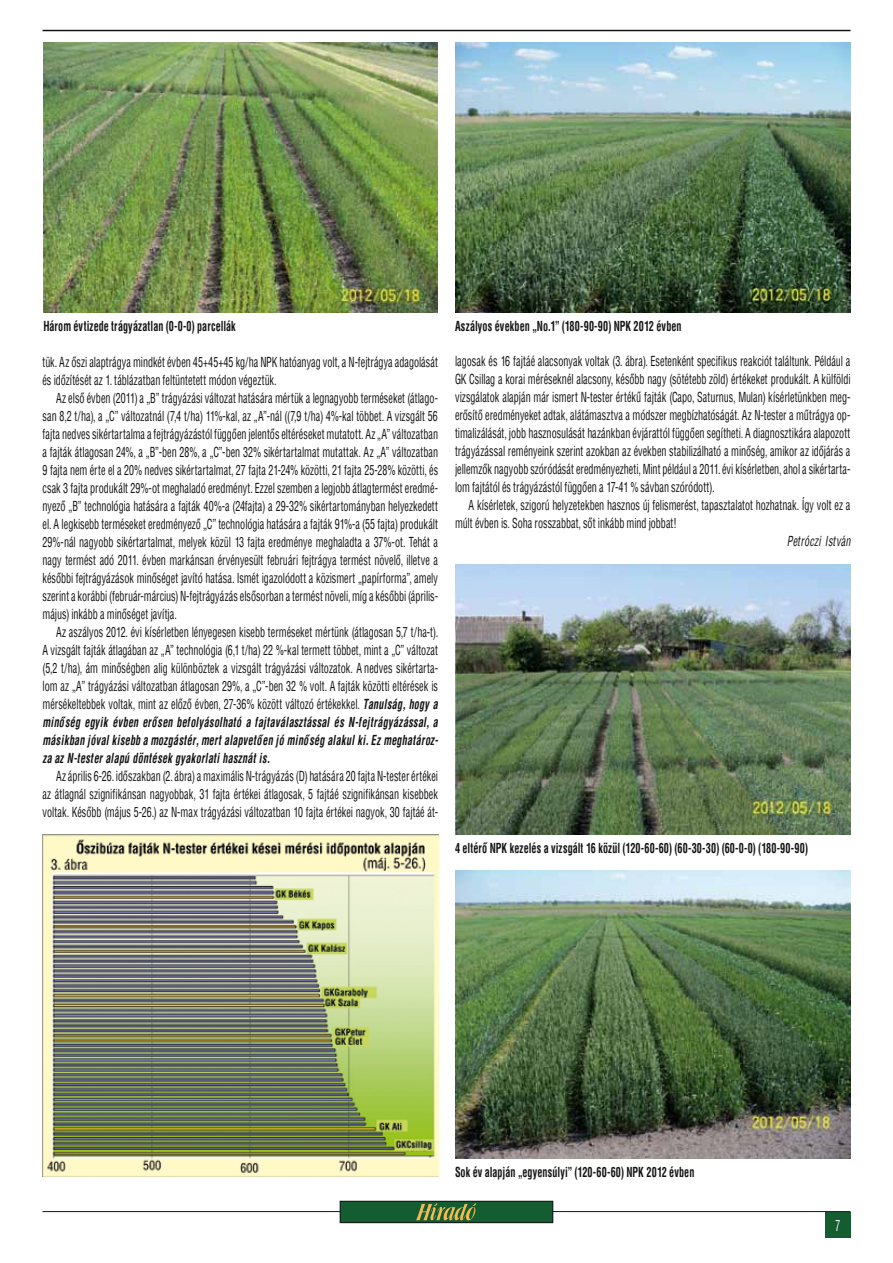
<style>
.page{position:relative;width:893px;height:1263px;background:#fff}
.page>*{position:absolute;margin:0;border:0;box-sizing:border-box;transform-origin:0 0}
.t1{font:condensed 15px "Switzerland HUN";color:#fff;scale:.85 1}
.t2{font:condensed 13.5px/18px "Switzerland HUN";letter-spacing:.015em;color:#121212;text-align:justify}
.t3{font:700 condensed 13.5px "Switzerland HUN";letter-spacing:.015em;color:#121212}
.t4{font:italic condensed 13.5px "Switzerland HUN";letter-spacing:-.005em;color:#121212}
.s1{font-weight:700;font-style:italic}
</style>
<div class="page">
<div style="left:825px;top:1212px;width:25px;height:25px;background:#135d31"></div>
<hr style="left:43px;top:30px;width:807px;height:1px;background:#121212">
<hr style="left:43px;top:1211px;width:807px;height:1px;background:#121212">
<div style="left:340px;top:1201px;width:213px;height:22px;background:#135d31"></div>
<svg style="left:416px;top:1203px;width:60px;height:17px"></svg>
<div style="left:340px;top:1201px;width:213px;height:22px;border:1px solid #121212"></div>
<img style="left:43px;top:43px;width:395px;height:270px">
<img style="left:455px;top:43px;width:395px;height:270px">
<img style="left:455px;top:565px;width:395px;height:270px">
<img style="left:455px;top:871px;width:395px;height:288px">
<img style="left:42px;top:835px;width:396px;height:342px">
<p class="t3" style="left:43px;top:317px;width:194px">Három évtizede trágyázatlan (0-0-0) parcellák</p>
<p class="t3" style="left:455px;top:317px;width:228px">Aszályos években „No.1” (180-90-90) NPK 2012 évben</p>
<p class="t2" style="left:43px;top:352px;width:397px">tük. Az őszi alaptrágya mindkét évben 45+45+45 kg/ha NPK hatóanyag volt, a N-fejtrágya adagolását és időzítését az 1. táblázatban feltüntetett módon végeztük.</p>
<p class="t2" style="left:43px;top:388px;width:397px;text-indent:14px">Az első évben (2011) a „B” trágyázási változat hatására mértük a legnagyobb terméseket (átlago&shy;san 8,2 t/ha), a „C” változatnál (7,4 t/ha) 11%-kal, az „A”-nál ((7,9 t/ha) 4%-kal többet. A vizsgált 56 fajta nedves sikértartalma a fejtrágyázástól függően jelentős eltéréseket mutatott. Az „A” változatban a fajták átlagosan 24%, a „B”-ben 28%, a „C”-ben 32% sikértartalmat mutattak. Az „A” változatban 9 fajta nem érte el a 20% nedves sikértartalmat, 27 fajta 21-24% közötti, 21 fajta 25-28% közötti, és csak 3 fajta produkált 29%-ot meghaladó eredményt. Ezzel szemben a legjobb átlagtermést eredmé&shy;nyező „B” technológia hatására a fajták 40%-a (24fajta) a 29-32% sikértartományban helyezkedett el. A legkisebb terméseket eredményező „C” technológia hatására a fajták 91%-a (55 fajta) produkált 29%-nál nagyobb sikértartalmat, melyek közül 13 fajta eredménye meghaladta a 37%-ot. Tehát a nagy termést adó 2011. évben markánsan érvényesült februári fejtrágya termést növelő, illetve a későbbi fejtrágyázások minőséget javító hatása. Ismét igazolódott a közismert „papírforma”, amely szerint a korábbi (február-március) N-fejtrágyázás elsősorban a termést növeli, míg a későbbi (április&shy;május) inkább a minőséget javítja.</p>
<p class="t2" style="left:43px;top:622px;width:397px;text-indent:14px">Az aszályos 2012. évi kísérletben lényegesen kisebb terméseket mértünk (átlagosan 5,7 t/ha-t).<br>A vizsgált fajták átlagában az „A” technológia (6,1 t/ha) 22 %-kal termett többet, mint a „C” változat (5,2 t/ha), ám minőségben alig különböztek a vizsgált trágyázási változatok. A nedves sikértarta&shy;lom az „A” trágyázási változatban átlagosan 29%, a „C”-ben 32 % volt. A fajták közötti eltérések is mérsékeltebbek voltak, mint az előző évben, 27-36% között változó értékekkel. <span class="s1">Tanulság, hogy a minőség egyik évben erősen befolyásolható a fajtaválasztással és N-fejtrágyázással, a másikban jóval kisebb a mozgástér, mert alapvetően jó minőség alakul ki. Ez meghatároz&shy;za az N-tester alapú döntések gyakorlati hasznát is.</span></p>
<p class="t2" style="left:43px;top:766px;width:397px;text-indent:14px">Az április 6-26. időszakban (2. ábra) a maximális N-trágyázás (D) hatására 20 fajta N-tester értékei az átlagnál szignifikánsan nagyobbak, 31 fajta értékei átlagosak, 5 fajtáé szignifikánsan kisebbek voltak. Később (május 5-26.) az N-max trágyázási változatban 10 fajta értékei nagyok, 30 fajtáé át-</p>
<p class="t2" style="left:455px;top:352px;width:397px">lagosak és 16 fajtáé alacsonyak voltak (3. ábra). Esetenként specifikus reakciót találtunk. Például a GK Csillag a korai méréseknél alacsony, később nagy (sötétebb zöld) értékeket produkált. A külföldi vizsgálatok alapján már ismert N-tester értékű fajták (Capo, Saturnus, Mulan) kísérletünkben meg&shy;erősítő eredményeket adtak, alátámasztva a módszer megbízhatóságát. Az N-tester a műtrágya op&shy;timalizálását, jobb hasznosulását hazánkban évjárattól függően segítheti. A diagnosztikára alapozott trágyázással reményeink szerint azokban az években stabilizálható a minőség, amikor az időjárás a jellemzők nagyobb szóródását eredményezheti, Mint például a 2011. évi kísérletben, ahol a sikértarta&shy;lom fajtától és trágyázástól függően a 17-41 % sávban szóródott).</p>
<p class="t2" style="left:455px;top:496px;width:397px;text-indent:14px">A kísérletek, szigorú helyzetekben hasznos új felismerést, tapasztalatot hozhatnak. Így volt ez a múlt évben is. Soha rosszabbat, sőt inkább mind jobbat!</p>
<p class="t4" style="left:787px;top:533px;width:65px">Petróczi István</p>
<p class="t3" style="left:455px;top:839px;width:354px">4 eltérô NPK kezelés a vizsgált 16 közül (120-60-60) (60-30-30) (60-0-0) (180-90-90)</p>
<p class="t3" style="left:455px;top:1163px;width:241px">Sok év alapján „egyensúlyi” (120-60-60) NPK 2012 évben</p>
<p class="t1" style="left:835px;top:1216px;width:7px">7</p>
</div>
